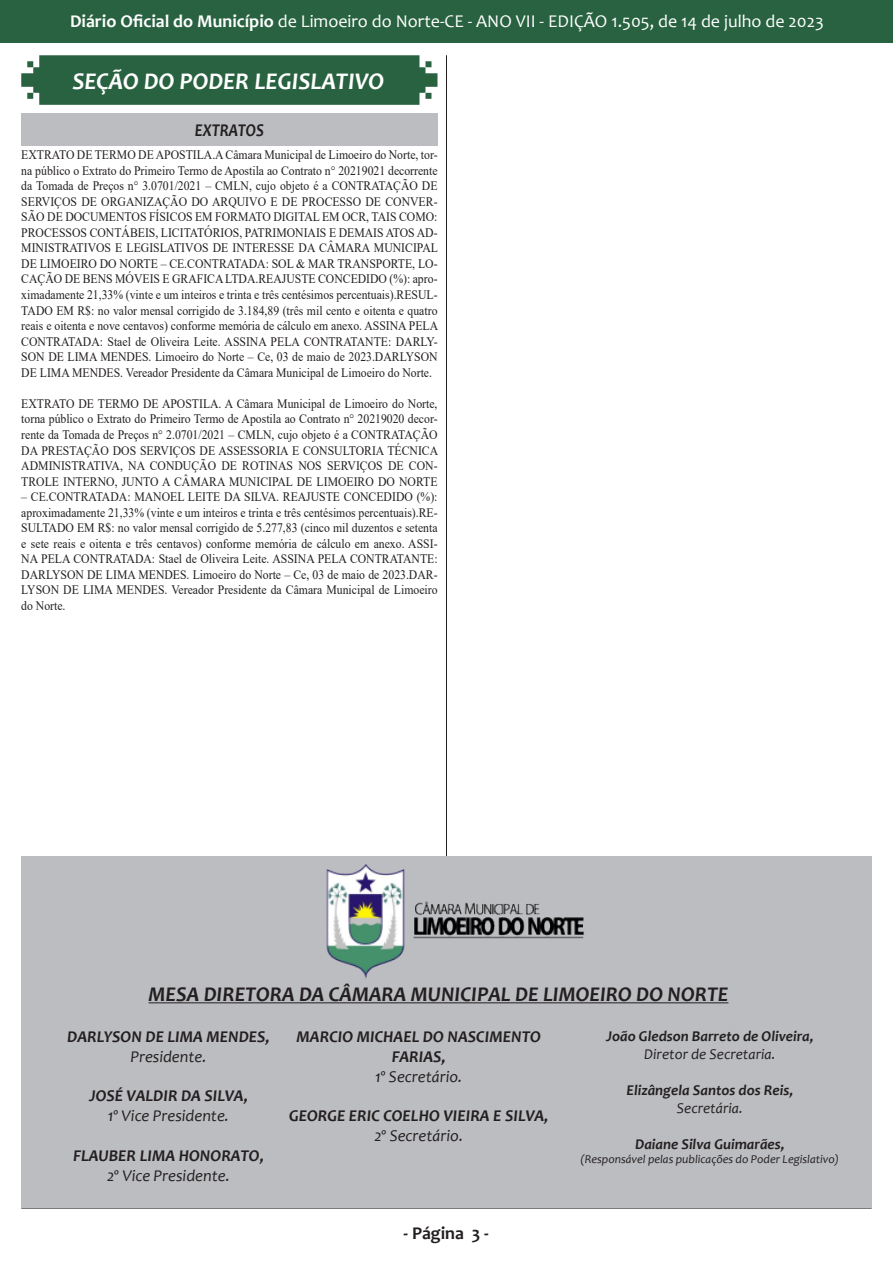
<style>
.page{position:relative;width:893px;height:1263px;background:#fff}
.page>*{position:absolute;margin:0;border:0;box-sizing:border-box;transform-origin:0 0}
.t1{font:italic 700 24px "Candara";color:#fff}
.t2{font:italic 700 21px "Candara";color:#231f20}
.t3{font:18px "Candara";color:#fff}
.t4{font:700 18px "Candara";color:#231f20}
.t5{font:italic 700 18px "Candara";color:#231f20;scale:.87 1}
.t6{font:italic 700 16.5px/19.8px "Candara";color:#231f20;text-align:center}
.t7{font:italic 16.5px "Candara";color:#231f20}
.t8{font:italic 700 15px "Candara";color:#231f20}
.t9{font:italic 15px "Candara";color:#231f20}
.t10{font:12.9px/15.6px "Times New Roman";color:#231f20;text-align:justify;scale:.9 1}
.t11{font:italic 12px "Candara";color:#231f20}
.s1{font-weight:700}
</style>
<div class="page">
<div style="left:0;top:0;width:892px;height:42px;background:#286240"></div>
<hr style="left:446px;top:55px;width:1px;height:1153px;background:#231f20">
<hr style="left:21px;top:1208px;width:851px;height:1px;background:#231f20">
<svg style="left:21px;top:55px;width:416px;height:50px;background:#346a4a"></svg>
<div style="left:21px;top:856px;width:851px;height:352px;background:#bcbdc0"></div>
<hr style="left:149px;top:1002px;width:579px;height:1px;background:#231f20">
<img style="left:326px;top:864px;width:258px;height:115px">
<div style="left:21px;top:114px;width:417px;height:32px;background:#bcbdc0"></div>
<h3 class="t3" style="left:70px;top:10px;width:755px"><span class="s1">Diário Oficial do Município</span> de Limoeiro do Norte-CE - ANO VII - EDIÇÃO 1.505, de 14 de julho de 2023</h3>
<p class="t1" style="left:72px;top:66px;width:313px">SEÇÃO DO PODER LEGISLATIVO</p>
<p class="t5" style="left:195px;top:119px;width:81px">EXTRATOS</p>
<p class="t10" style="left:21px;top:146px;width:465px">EXTRATO DE TERMO DE APOSTILA.A Câmara Municipal de Limoeiro do Norte, tor&shy;na público o Extrato do Primeiro Termo de Apostila ao Contrato n° 20219021 decorrente da Tomada de Preços n° 3.0701/2021 – CMLN, cujo objeto é a CONTRATAÇÃO DE SERVIÇOS DE ORGANIZAÇÃO DO ARQUIVO E DE PROCESSO DE CONVER-SÃO DE DOCUMENTOS FÍSICOS EM FORMATO DIGITAL EM OCR, TAIS COMO:<br>PROCESSOS CONTÁBEIS, LICITATÓRIOS, PATRIMONIAIS E DEMAIS ATOS AD-MINISTRATIVOS E LEGISLATIVOS DE INTERESSE DA CÂMARA MUNICIPAL DE LIMOEIRO DO NORTE – CE.CONTRATADA: SOL &amp; MAR TRANSPORTE, LO-CAÇÃO DE BENS MÓVEIS E GRAFICA LTDA.REAJUSTE CONCEDIDO (%): apro&shy;ximadamente 21,33% (vinte e um inteiros e trinta e três centésimos percentuais).RESUL-TADO EM R$: no valor mensal corrigido de 3.184,89 (três mil cento e oitenta e quatro reais e oitenta e nove centavos) conforme memória de cálculo em anexo. ASSINA PELA CONTRATADA: Stael de Oliveira Leite. ASSINA PELA CONTRATANTE: DARLY-SON DE LIMA MENDES. Limoeiro do Norte – Ce, 03 de maio de 2023.DARLYSON DE LIMA MENDES. Vereador Presidente da Câmara Municipal de Limoeiro do Norte.</p>
<p class="t10" style="left:21px;top:395px;width:465px">EXTRATO DE TERMO DE APOSTILA. A Câmara Municipal de Limoeiro do Norte, torna público o Extrato do Primeiro Termo de Apostila ao Contrato n° 20219020 decor&shy;rente da Tomada de Preços n° 2.0701/2021 – CMLN, cujo objeto é a CONTRATAÇÃO DA PRESTAÇÃO DOS SERVIÇOS DE ASSESSORIA E CONSULTORIA TÉCNICA ADMINISTRATIVA, NA CONDUÇÃO DE ROTINAS NOS SERVIÇOS DE CON-TROLE INTERNO, JUNTO A CÂMARA MUNICIPAL DE LIMOEIRO DO NORTE</p>
<p class="t10" style="left:21px;top:489px;width:464px">– CE.CONTRATADA: MANOEL LEITE DA SILVA. REAJUSTE CONCEDIDO (%): aproximadamente 21,33% (vinte e um inteiros e trinta e três centésimos percentuais).RE-SULTADO EM R$: no valor mensal corrigido de 5.277,83 (cinco mil duzentos e setenta e sete reais e oitenta e três centavos) conforme memória de cálculo em anexo. ASSI-NA PELA CONTRATADA: Stael de Oliveira Leite. ASSINA PELA CONTRATANTE:<br>DARLYSON DE LIMA MENDES. Limoeiro do Norte – Ce, 03 de maio de 2023.DAR-LYSON DE LIMA MENDES. Vereador Presidente da Câmara Municipal de Limoeiro do Norte.</p>
<p class="t2" style="left:149px;top:981px;width:581px">MESA DIRETORA DA CÂMARA MUNICIPAL DE LIMOEIRO DO NORTE</p>
<p class="t8" style="left:606px;top:1026px;width:209px">João Gledson Barreto de Oliveira,</p>
<p class="t9" style="left:644px;top:1044px;width:133px">Diretor de Secretaria.</p>
<p class="t8" style="left:626px;top:1080px;width:168px">Elizângela Santos dos Reis,</p>
<p class="t9" style="left:677px;top:1098px;width:67px">Secretária.</p>
<p class="t8" style="left:635px;top:1134px;width:151px">Daiane Silva Guimarães,</p>
<p class="t11" style="left:581px;top:1152px;width:260px">(Responsável pelas publicações do Poder Legislativo)</p>
<p class="t6" style="left:67px;top:1026px;width:204px">DARLYSON DE LIMA MENDES,</p>
<p class="t7" style="left:130px;top:1046px;width:78px">Presidente.</p>
<p class="t6" style="left:89px;top:1086px;width:160px">JOSÉ VALDIR DA SILVA,</p>
<p class="t7" style="left:108px;top:1105px;width:123px">1º Vice Presidente.</p>
<p class="t6" style="left:73px;top:1145px;width:192px">FLAUBER LIMA HONORATO,</p>
<p class="t7" style="left:107px;top:1165px;width:124px">2º Vice Presidente.</p>
<p class="t6" style="left:297px;top:1026px;width:246px">MARCIO MICHAEL DO NASCIMENTO<br>FARIAS,</p>
<p class="t7" style="left:375px;top:1066px;width:89px">1º Secretário.</p>
<p class="t6" style="left:289px;top:1106px;width:261px">GEORGE ERIC COELHO VIEIRA E SILVA,</p>
<p class="t7" style="left:374px;top:1125px;width:90px">2º Secretário.</p>
<h3 class="t4" style="left:404px;top:1222px;width:87px">- Página 3 -</h3>
</div>
